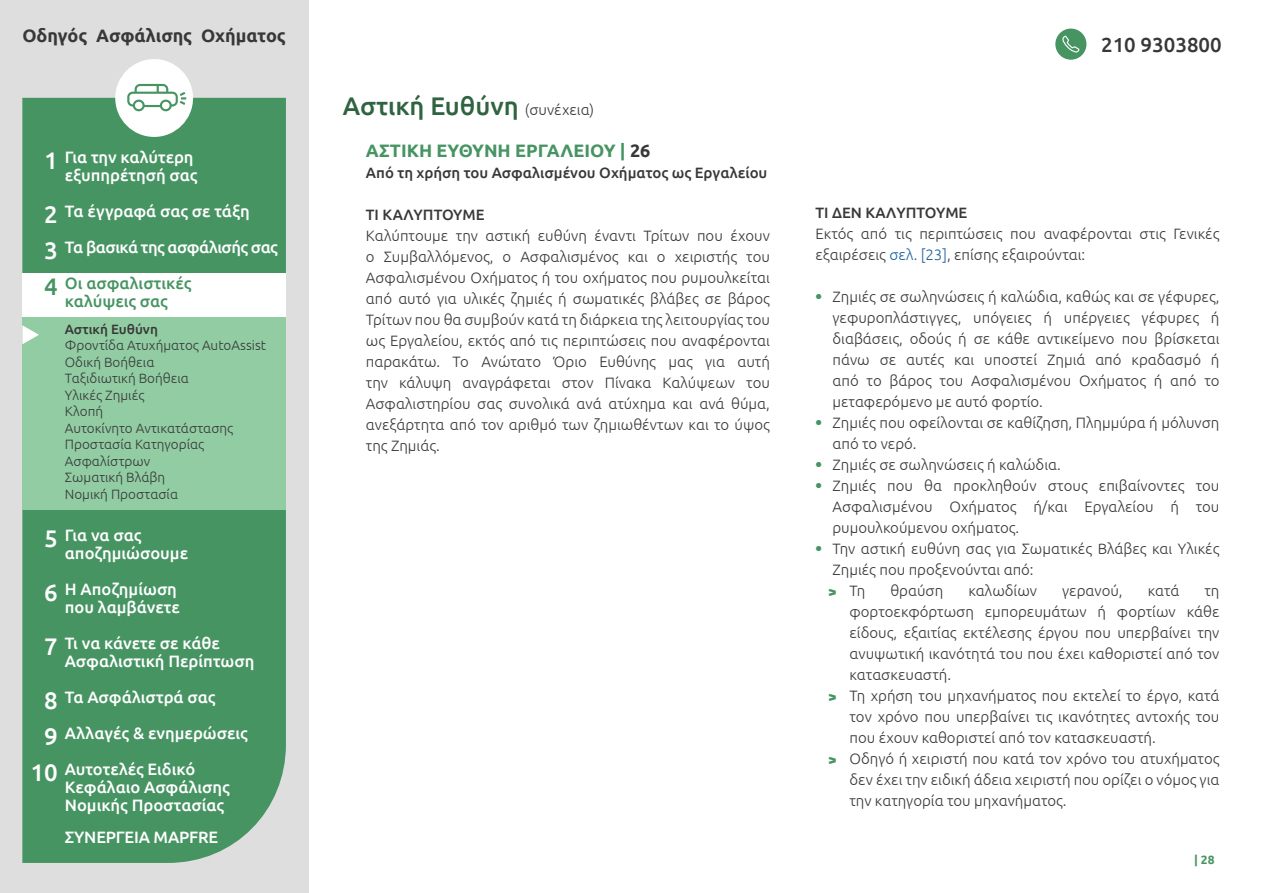
<style>
.page{position:relative;width:1263px;height:893px;background:#fff}
.page>*{position:absolute;margin:0;border:0;box-sizing:border-box;transform-origin:0 0}
.t1{font:500 25.5px "Ubuntu";color:#306340}
.t2{font:500 24px/36px "Ubuntu";color:#fff}
.t3{font:500 24px "Ubuntu";color:#479463}
.t4{font:500 20.4px "Ubuntu";color:#383838}
.t5{font:700 18px/21px "Ubuntu";color:#479463}
.t6{font:700 18px "Ubuntu";color:#383838}
.t7{font:500 16.5px/18px "Ubuntu";color:#fff}
.t8{font:500 16.5px/36px "Ubuntu";letter-spacing:-.03em;color:#fff}
.t9{font:500 16.5px/18px "Ubuntu";color:#479463}
.t10{font:300 15px/21px "Ubuntu";color:#383838}
.t11{font:500 15px "Ubuntu";color:#383838}
.t12{font:700 15px "Ubuntu";color:#479463}
.t13{font:300 13.5px/16.5px "Ubuntu";color:#383838}
.t14{font:500 13.5px "Ubuntu";color:#383838}
.t15{font:700 12px "Ubuntu";color:#479463}
.s1{font-weight:300;font-size:15px;color:#383838}
.s2{color:#383838}
.s3{color:#215e9e}
</style>
<div class="page">
<div style="left:0;top:0;width:308px;height:893px;background:#dedede"></div>
<div style="left:22px;top:98px;width:264px;height:765px;background:#479463"></div>
<div style="left:115px;top:59px;width:78px;height:78px;background:#fff;border-radius:50%"></div>
<svg style="left:127px;top:84px;width:59px;height:27px"></svg>
<div style="left:1055px;top:29px;width:31px;height:31px;background:#479463;border-radius:50%"></div>
<svg style="left:1062px;top:35px;width:18px;height:18px"></svg>
<div style="left:22px;top:316px;width:264px;height:194px;background:#91cca3"></div>
<svg style="left:22px;top:325px;width:17px;height:19px"></svg>
<div style="left:22px;top:273px;width:264px;height:43px;background:#fff"></div>
<p class="t6" style="left:22px;top:25px;width:265px">Oδηγός Ασφάλισης Οχήματος</p>
<h2 class="t2" style="left:44px;top:142px;width:15px">1</h2>
<h2 class="t2" style="left:44px;top:196px;width:15px">2<br>3</h2>
<h2 class="t3" style="left:44px;top:271px;width:15px">4</h2>
<p class="t7" style="left:65px;top:148px;width:134px">Για την καλύτερη εξυπηρέτησή σας</p>
<p class="t8" style="left:65px;top:193px;width:214px">Τα έγγραφά σας σε τάξη<br>Τα βασικά της ασφάλισής σας</p>
<p class="t9" style="left:65px;top:274px;width:128px">Οι ασφαλιστικές καλύψεις σας</p>
<p class="t14" style="left:65px;top:320px;width:95px">Αστική Ευθύνη</p>
<p class="t13" style="left:65px;top:337px;width:203px">Φροντίδα Ατυχήματος AutoAssist<br>Οδική Βοήθεια<br>Ταξιδιωτική Βοήθεια<br>Υλικές Ζημιές<br>Κλοπή<br>Αυτοκίνητο Αντικατάστασης<br>Προστασία Κατηγορίας<br>Ασφαλίστρων<br>Σωματική Βλάβη<br>Νομική Προστασία</p>
<h2 class="t2" style="left:44px;top:520px;width:15px">5</h2>
<h2 class="t2" style="left:44px;top:574px;width:15px">6</h2>
<h2 class="t2" style="left:44px;top:628px;width:15px">7</h2>
<h2 class="t2" style="left:31px;top:682px;width:29px;text-align:center">8<br>9<br>10</h2>
<p class="t7" style="left:65px;top:526px;width:125px">Για να σας αποζημιώσουμε</p>
<p class="t7" style="left:65px;top:580px;width:116px">Η Aποζημίωση που λαμβάνετε</p>
<p class="t7" style="left:65px;top:634px;width:191px">Τι να κάνετε σε κάθε<br>Ασφαλιστική Περίπτωση</p>
<p class="t7" style="left:65px;top:679px;width:184px;line-height:36px">Τα Ασφάλιστρά σας<br>Αλλαγές &amp; ενημερώσεις<br>Αυτοτελές Ειδικό</p>
<p class="t7" style="left:65px;top:778px;width:166px">Κεφάλαιο Ασφάλισης<br>Νομικής Προστασίας</p>
<p class="t7" style="left:65px;top:827px;width:155px">ΣΥΝΕΡΓΕΙΑ MAPFRE</p>
<h1 class="t1" style="left:343px;top:89px;width:253px">Αστική Ευθύνη <span class="s1">(συνέχεια)</span></h1>
<p class="t5" style="left:366px;top:140px;width:286px">ΑΣΤΙΚΗ ΕΥΘΥΝΗ ΕΡΓΑΛΕΙΟΥ | <span class="s2">26</span></p>
<p class="t11" style="left:366px;top:163px;width:403px">Από τη χρήση του Ασφαλισμένου Οχήματος ως Εργαλείου</p>
<p class="t11" style="left:366px;top:205px;width:120px">TI ΚΑΛΥΠΤΟΥΜΕ</p>
<p class="t10" style="left:366px;top:225px;width:405px;text-align:justify">Kαλύπτουμε την αστική ευθύνη έναντι Τρίτων που έχουν ο Συμβαλλόμενος, ο Ασφαλισμένος και ο χειριστής του Ασφαλισμένου Οχήματος ή του οχήματος που ρυμουλκείται από αυτό για υλικές ζημιές ή σωματικές βλάβες σε βάρος Τρίτων που θα συμβούν κατά τη διάρκεια της λειτουργίας του ως Εργαλείου, εκτός από τις περιπτώσεις που αναφέρονται παρακάτω. Το Ανώτατο Όριο Ευθύνης μας για αυτή την κάλυψη αναγράφεται στον Πίνακα Καλύψεων του Ασφαλιστηρίου σας συνολικά ανά ατύχημα και ανά θύμα, ανεξάρτητα από τον αριθμό των ζημιωθέντων και το ύψος της Ζημιάς.</p>
<h3 class="t4" style="left:1101px;top:32px;width:122px">210 9303800</h3>
<p class="t11" style="left:815px;top:203px;width:153px">ΤΙ ΔΕΝ ΚΑΛΥΠΤΟΥΜΕ</p>
<p class="t10" style="left:815px;top:222px;width:405px">Εκτός από τις περιπτώσεις που αναφέρονται στις Γενικές εξαιρέσεις <span class="s3">σελ. [23]</span>, επίσης εξαιρούνται:</p>
<p class="t10" style="left:832px;top:285px;width:388px">Ζημιές σε σωληνώσεις ή καλώδια, καθώς και σε γέφυρες,</p>
<p class="t10" style="left:832px;top:306px;width:388px">γεφυροπλάστιγγες, υπόγειες ή υπέργειες γέφυρες ή</p>
<p class="t10" style="left:832px;top:327px;width:388px">διαβάσεις, οδούς ή σε κάθε αντικείμενο που βρίσκεται</p>
<p class="t10" style="left:832px;top:348px;width:388px">πάνω σε αυτές και υποστεί Ζημιά από κραδασμό ή</p>
<p class="t10" style="left:832px;top:369px;width:388px">από το βάρος του Ασφαλισμένου Οχήματος ή από το</p>
<p class="t10" style="left:832px;top:390px;width:212px">μεταφερόμενο με αυτό φορτίο.</p>
<p class="t10" style="left:832px;top:411px;width:388px">Ζημιές που οφείλονται σε καθίζηση, Πλημμύρα ή μόλυνση</p>
<p class="t10" style="left:832px;top:432px;width:86px">από το νερό.</p>
<p class="t10" style="left:832px;top:453px;width:230px">Ζημιές σε σωληνώσεις ή καλώδια.</p>
<p class="t10" style="left:832px;top:474px;width:388px">Ζημιές που θα προκληθούν στους επιβαίνοντες του</p>
<p class="t10" style="left:832px;top:495px;width:388px">Ασφαλισμένου Οχήματος ή/και Εργαλείου ή του</p>
<p class="t10" style="left:832px;top:516px;width:188px">ρυμουλκούμενου οχήματος.</p>
<p class="t10" style="left:832px;top:537px;width:388px">Την αστική ευθύνη σας για Σωματικές Βλάβες και Υλικές</p>
<p class="t10" style="left:832px;top:558px;width:203px">Ζημιές που προξενούνται από:</p>
<p class="t10" style="left:849px;top:579px;width:17px">Τη</p>
<p class="t10" style="left:890px;top:579px;width:54px">θραύση</p>
<p class="t10" style="left:968px;top:579px;width:70px">καλωδίων</p>
<p class="t10" style="left:1062px;top:579px;width:62px">γερανού,</p>
<p class="t10" style="left:1148px;top:579px;width:33px">κατά</p>
<p class="t5" style="left:815px;top:286px;width:8px">•</p>
<p class="t5" style="left:815px;top:412px;width:8px">•</p>
<p class="t5" style="left:815px;top:454px;width:8px">• •</p>
<p class="t5" style="left:815px;top:538px;width:8px">•</p>
<p class="t10" style="left:849px;top:579px;width:371px;text-indent:355px">τη φορτοεκφόρτωση εμπορευμάτων ή φορτίων κάθε είδους, εξαιτίας εκτέλεσης έργου που υπερβαίνει την ανυψωτική ικανότητά του που έχει καθοριστεί από τον κατασκευαστή.<br>Τη χρήση του μηχανήματος που εκτελεί το έργο, κατά τον χρόνο που υπερβαίνει τις ικανότητες αντοχής του που έχουν καθοριστεί από τον κατασκευαστή.<br>Οδηγό ή χειριστή που κατά τον χρόνο του ατυχήματος δεν έχει την ειδική άδεια χειριστή που ορίζει ο νόμος για την κατηγορία του μηχανήματος.</p>
<p class="t12" style="left:828px;top:583px;width:10px">&gt;</p>
<p class="t12" style="left:828px;top:688px;width:10px">&gt;</p>
<p class="t12" style="left:828px;top:751px;width:10px">&gt;</p>
<p class="t15" style="left:1194px;top:853px;width:22px">| 28</p>
</div>
